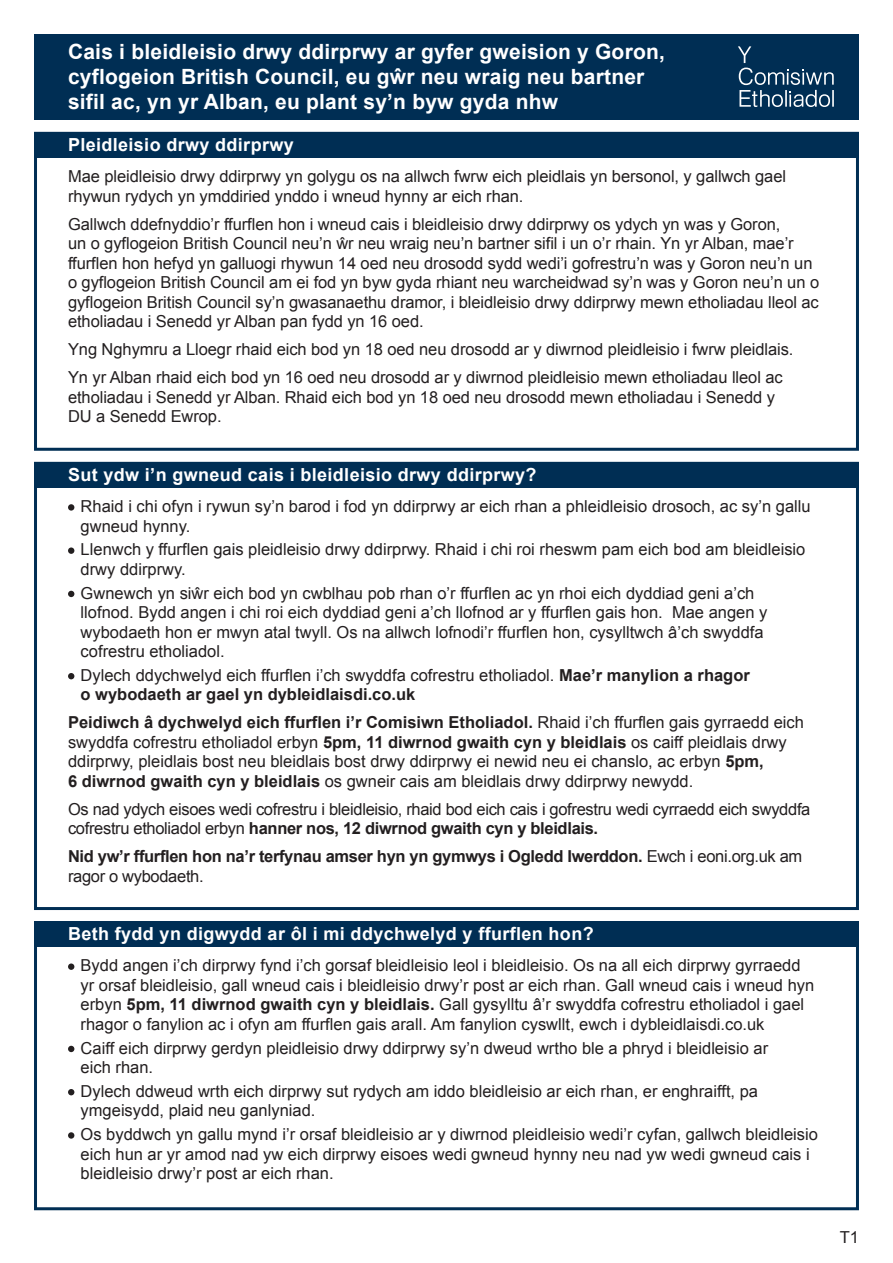
<style>
.page{position:relative;width:893px;height:1263px;background:#fff}
.page>*{position:absolute;margin:0;border:0;box-sizing:border-box;transform-origin:0 0}
.t1{font:700 21px/25.2px "Arial";letter-spacing:.01em;color:#fff}
.t2{font:700 18px "Arial";letter-spacing:.02em;color:#fff}
.t3{font:16.5px/19.5px "Arial";color:#231f20}
.t4{font:16.5px/19.5px "Arial";letter-spacing:-.02em;color:#231f20}
.t5{font:700 16.5px/19.5px "Arial";letter-spacing:-.02em;color:#231f20}
.s1{font-weight:700}
.s2{font-weight:400}
</style>
<div class="page">
<div style="left:34px;top:34px;width:825px;height:85px;background:#002e54"></div>
<div style="left:34px;top:132px;width:825px;height:319px;border:3px solid #002e54"></div>
<div style="left:34px;top:132px;width:825px;height:25px;background:#002e54"></div>
<div style="left:34px;top:462px;width:825px;height:25px;background:#002e54"></div>
<div style="left:68px;top:504px;width:6px;height:7px;background:#231f20;border-radius:50%"></div>
<div style="left:68px;top:547px;width:6px;height:7px;background:#231f20;border-radius:50%"></div>
<svg style="left:68px;top:591px;width:6px;height:6px"></svg>
<svg style="left:68px;top:673px;width:6px;height:6px"></svg>
<div style="left:34px;top:921px;width:825px;height:289px;border:3px solid #002e54"></div>
<div style="left:34px;top:921px;width:825px;height:25px;background:#002e54"></div>
<div style="left:68px;top:963px;width:6px;height:7px;background:#231f20;border-radius:50%"></div>
<svg style="left:68px;top:1046px;width:6px;height:6px"></svg>
<svg style="left:68px;top:1089px;width:6px;height:6px"></svg>
<div style="left:68px;top:1132px;width:6px;height:7px;background:#231f20;border-radius:50%"></div>
<svg style="left:738px;top:46px;width:96px;height:61px"></svg>
<p class="t1" style="left:68px;top:40px;width:598px">Cais i bleidleisio drwy ddirprwy ar gyfer gweision y Goron, cyflogeion British Council, eu gŵr neu wraig neu bartner sifil ac, yn yr Alban, eu plant sy’n byw gyda nhw</p>
<p class="t2" style="left:68px;top:133px;width:227px">Pleidleisio drwy ddirprwy</p>
<p class="t3" style="left:68px;top:167px;width:720px">Mae pleidleisio drwy ddirprwy yn golygu os na allwch fwrw eich pleidlais yn bersonol, y gallwch gael rhywun rydych yn ymddiried ynddo i wneud hynny ar eich rhan.</p>
<p class="t3" style="left:68px;top:214px;width:753px">Gallwch ddefnyddio’r ffurflen hon i wneud cais i bleidleisio drwy ddirprwy os ydych yn was y Goron,<br>un o gyflogeion British Council neu’n ŵr neu wraig neu’n bartner sifil i un o’r rhain. Yn yr Alban, mae’r ffurflen hon hefyd yn galluogi rhywun 14 oed neu drosodd sydd wedi’i gofrestru’n was y Goron neu’n un o gyflogeion British Council am ei fod yn byw gyda rhiant neu warcheidwad sy’n was y Goron neu’n un o gyflogeion British Council sy’n gwasanaethu dramor, i bleidleisio drwy ddirprwy mewn etholiadau lleol ac etholiadau i Senedd yr Alban pan fydd yn 16 oed.</p>
<p class="t3" style="left:68px;top:335px;width:727px;line-height:28px">Yng Nghymru a Lloegr rhaid eich bod yn 18 oed neu drosodd ar y diwrnod pleidleisio i fwrw pleidlais.<br>Yn yr Alban rhaid eich bod yn 16 oed neu drosodd ar y diwrnod pleidleisio mewn etholiadau lleol ac</p>
<p class="t3" style="left:68px;top:387px;width:708px">etholiadau i Senedd yr Alban. Rhaid eich bod yn 18 oed neu drosodd mewn etholiadau i Senedd y<br>DU a Senedd Ewrop.</p>
<p class="t2" style="left:68px;top:463px;width:470px">Sut ydw i’n gwneud cais i bleidleisio drwy ddirprwy?</p>
<p class="t3" style="left:81px;top:497px;width:731px">Rhaid i chi ofyn i rywun sy’n barod i fod yn ddirprwy ar eich rhan a phleidleisio drosoch, ac sy’n gallu gwneud hynny.</p>
<p class="t3" style="left:81px;top:540px;width:726px">Llenwch y ffurflen gais pleidleisio drwy ddirprwy. Rhaid i chi roi rheswm pam eich bod am bleidleisio drwy ddirprwy.</p>
<p class="t3" style="left:81px;top:583px;width:688px">Gwnewch yn siŵr eich bod yn cwblhau pob rhan o’r ffurflen ac yn rhoi eich dyddiad geni a’ch llofnod. Bydd angen i chi roi eich dyddiad geni a’ch llofnod ar y ffurflen gais hon. Mae angen y wybodaeth hon er mwyn atal twyll. Os na allwch lofnodi’r ffurflen hon, cysylltwch â’ch swyddfa cofrestru etholiadol.</p>
<p class="t3" style="left:81px;top:665px;width:671px">Dylech ddychwelyd eich ffurflen i’ch swyddfa cofrestru etholiadol. <span class="s1">Mae’r manylion a rhagor o wybodaeth ar gael yn dybleidlaisdi.co.uk</span></p>
<p class="t3" style="left:68px;top:713px;width:737px"><span class="s1">Peidiwch â dychwelyd eich ffurflen i’r Comisiwn Etholiadol.</span> Rhaid i’ch ffurflen gais gyrraedd eich swyddfa cofrestru etholiadol erbyn <span class="s1">5pm, 11 diwrnod gwaith cyn y bleidlais</span> os caiff pleidlais drwy ddirprwy, pleidlais bost neu bleidlais bost drwy ddirprwy ei newid neu ei chanslo, ac erbyn <span class="s1">5pm,<br>6 diwrnod gwaith cyn y bleidlais</span> os gwneir cais am bleidlais drwy ddirprwy newydd.</p>
<p class="t4" style="left:68px;top:799px;width:744px">Os nad ydych eisoes wedi cofrestru i bleidleisio, rhaid bod eich cais i gofrestru wedi cyrraedd eich swyddfa cofrestru etholiadol erbyn <span class="s1">hanner nos, 12 diwrnod gwaith cyn y bleidlais.</span></p>
<p class="t5" style="left:68px;top:847px;width:736px">Nid yw’r ffurflen hon na’r terfynau amser hyn yn gymwys i Ogledd Iwerddon. <span class="s2">Ewch i eoni.org.uk am ragor o wybodaeth.</span></p>
<p class="t2" style="left:68px;top:922px;width:527px">Beth fydd yn digwydd ar ôl i mi ddychwelyd y ffurflen hon?</p>
<p class="t3" style="left:81px;top:956px;width:735px">Bydd angen i’ch dirprwy fynd i’ch gorsaf bleidleisio leol i bleidleisio. Os na all eich dirprwy gyrraedd yr orsaf bleidleisio, gall wneud cais i bleidleisio drwy’r post ar eich rhan. Gall wneud cais i wneud hyn erbyn <span class="s1">5pm, 11 diwrnod gwaith cyn y bleidlais.</span> Gall gysylltu â’r swyddfa cofrestru etholiadol i gael rhagor o fanylion ac i ofyn am ffurflen gais arall. Am fanylion cyswllt, ewch i dybleidlaisdi.co.uk</p>
<p class="t3" style="left:81px;top:1038px;width:689px">Caiff eich dirprwy gerdyn pleidleisio drwy ddirprwy sy’n dweud wrtho ble a phryd i bleidleisio ar eich rhan.</p>
<p class="t3" style="left:81px;top:1081px;width:679px">Dylech ddweud wrth eich dirprwy sut rydych am iddo bleidleisio ar eich rhan, er enghraifft, pa ymgeisydd, plaid neu ganlyniad.</p>
<p class="t3" style="left:81px;top:1125px;width:739px">Os byddwch yn gallu mynd i’r orsaf bleidleisio ar y diwrnod pleidleisio wedi’r cyfan, gallwch bleidleisio eich hun ar yr amod nad yw eich dirprwy eisoes wedi gwneud hynny neu nad yw wedi gwneud cais i bleidleisio drwy’r post ar eich rhan.</p>
<p class="t3" style="left:840px;top:1228px;width:21px">T1</p>
</div>
